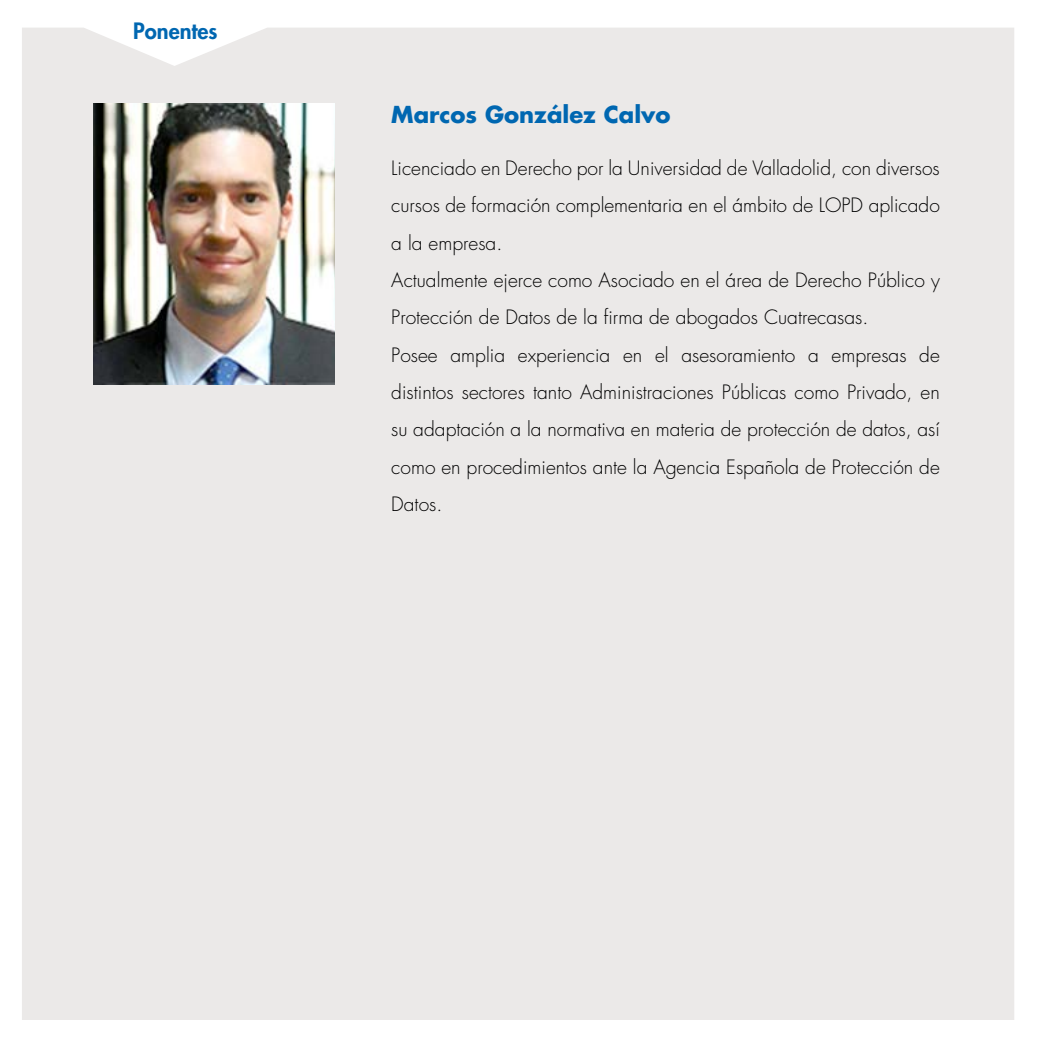
<style>
.page{position:relative;width:1042px;height:1042px;background:#fff}
.page>*{position:absolute;margin:0;border:0;box-sizing:border-box;transform-origin:0 0}
.t1{font:700 22.75px "Futura Std";color:#0067b1}
.t2{font:800 21.88px "Futura Std";color:#0067b1}
.t3{font:300 19.25px/37.3px "Futura Std";color:#000}
</style>
<div class="page">
<div style="left:22px;top:28px;width:992px;height:992px;background:#ebe9e8"></div>
<img style="left:94px;top:104px;width:241px;height:280px">
<p class="t2" style="left:133px;top:17px;width:86px">Ponentes</p>
<p class="t1" style="left:391px;top:99px;width:281px">Marcos González Calvo</p>
<p class="t3" style="left:391px;top:150px;width:550px">Licenciado en Derecho por la Universidad de Valladolid, con diversos cursos de formación complementaria en el ámbito de LOPD aplicado a la empresa.<br>Actualmente ejerce como Asociado en el área de Derecho Público y Protección de Datos de la firma de abogados Cuatrecasas.<br>Posee amplia experiencia en el asesoramiento a empresas de distintos sectores tanto Administraciones Públicas como Privado, en su adaptación a la normativa en materia de protección de datos, así como en procedimientos ante la Agencia Española de Protección de Datos.</p>
</div>
